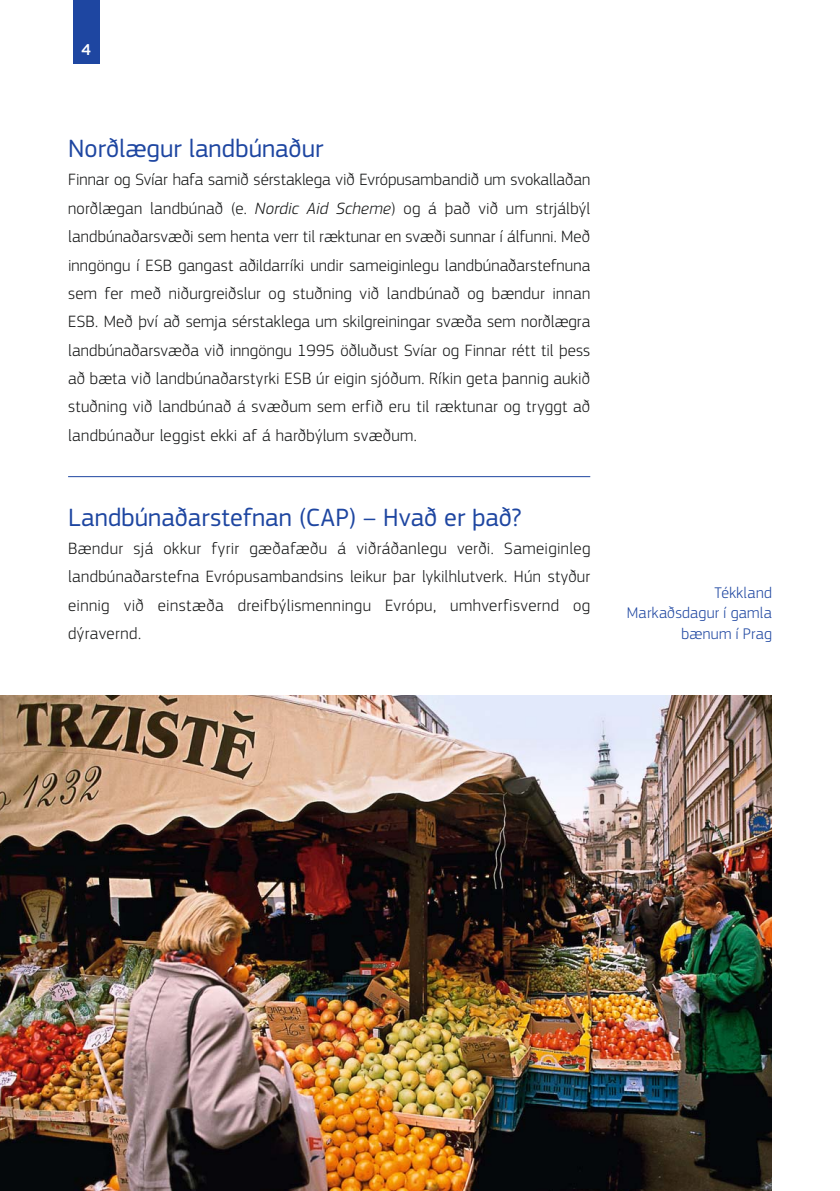
<style>
.page{position:relative;width:840px;height:1191px;background:#fff}
.page>*{position:absolute;margin:0;border:0;box-sizing:border-box;transform-origin:0 0}
.t1{font:26px "EC Square Sans Pro";letter-spacing:.005em;color:#1e46a1}
.t2{font:300 17px/28.4px "EC Square Sans Pro";letter-spacing:.02em;color:#151616;text-align:justify}
.t3{font:500 16.4px "EC Square Sans Pro";color:#fff}
.t4{font:300 16px/20.8px "EC Square Sans Pro";letter-spacing:.02em;color:#1e46a1;text-align:right}
.s1{font-style:italic}
</style>
<div class="page">
<img style="left:0;top:696px;width:771px;height:495px">
<hr style="left:68px;top:476px;width:522px;height:1px;background:#1e46a1">
<div style="left:73px;top:0;width:26px;height:63px;background:#1e46a1"></div>
<p class="t3" style="left:81px;top:44px;width:11px">4</p>
<h1 class="t1" style="left:68px;top:139px;width:256px">Norðlægur landbúnaður</h1>
<p class="t2" style="left:68px;top:167px;width:523px">Finnar og Svíar hafa samið sérstaklega við Evrópusambandið um svokallaðan norðlægan landbúnað (e. <span class="s1">Nordic Aid Scheme</span>) og á það við um strjálbýl landbúnaðarsvæði sem henta verr til ræktunar en svæði sunnar í álfunni. Með inngöngu í ESB gangast aðildarríki undir sameiginlegu landbúnaðarstefnuna sem fer með niðurgreiðslur og stuðning við landbúnað og bændur innan ESB. Með því að semja sérstaklega um skilgreiningar svæða sem norðlægra landbúnaðarsvæða við inngöngu 1995 öðluðust Svíar og Finnar rétt til þess að bæta við landbúnaðarstyrki ESB úr eigin sjóðum. Ríkin geta þannig aukið stuðning við landbúnað á svæðum sem erfið eru til ræktunar og tryggt að landbúnaður leggist ekki af á harðbýlum svæðum.</p>
<h1 class="t1" style="left:68px;top:507px;width:454px">Landbúnaðarstefnan (CAP) – Hvað er það?</h1>
<p class="t2" style="left:68px;top:535px;width:523px">Bændur sjá okkur fyrir gæðafæðu á viðráðanlegu verði. Sameiginleg landbúnaðarstefna Evrópusambandsins leikur þar lykilhlutverk. Hún styður einnig við einstæða dreifbýlismenningu Evrópu, umhverfisvernd og dýravernd.</p>
<p class="t4" style="left:626px;top:583px;width:146px">Tékkland<br>Markaðsdagur í gamla bænum í Prag</p>
</div>
